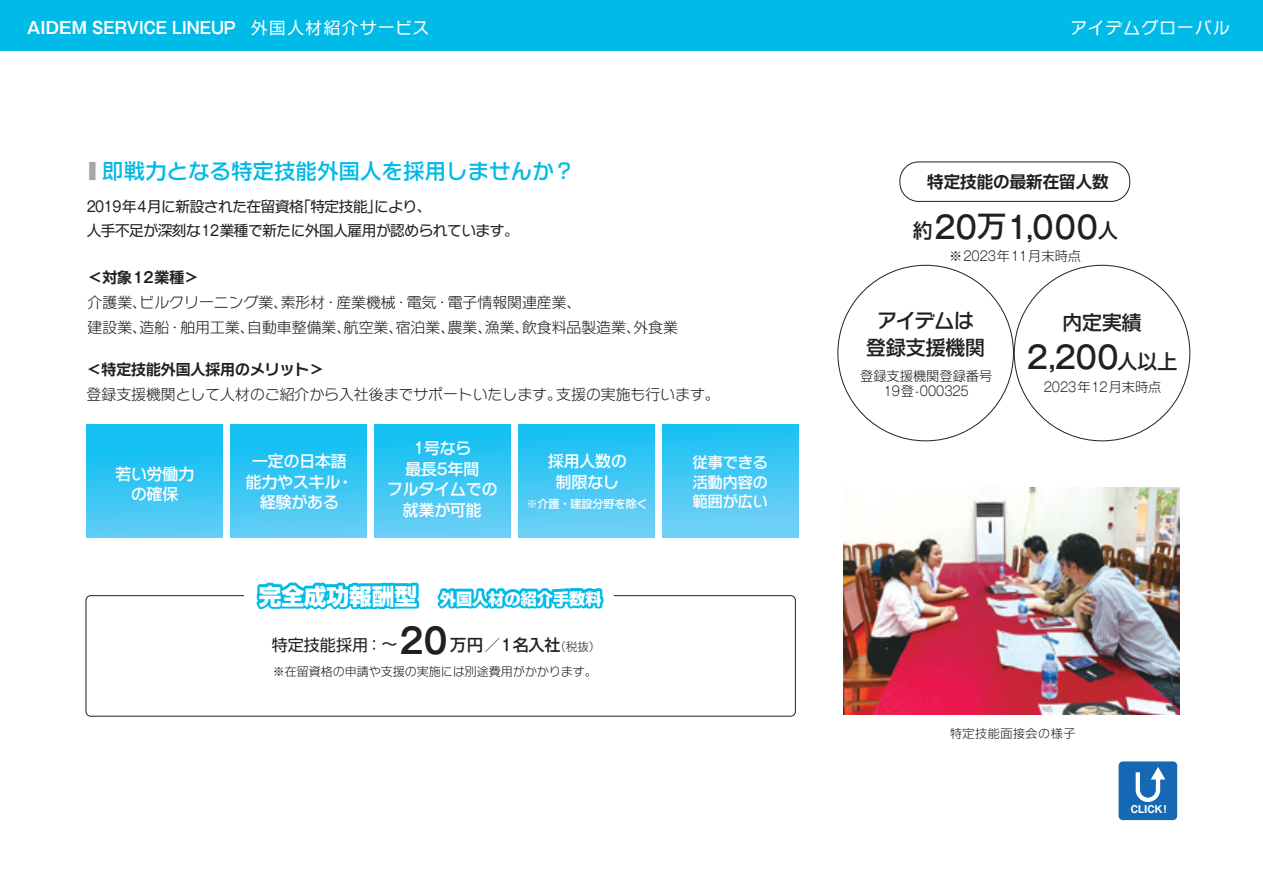
<style>
.page{position:relative;width:1263px;height:893px;background:#fff}
.page>*{position:absolute;margin:0;border:0;box-sizing:border-box;transform-origin:0 0}
.t1{font:500 30.75px "Gothic MB101 Pr 5";letter-spacing:.02em;color:#231f20;scale:.9 1}
.t2{font:500 21px "Shin Go Pr 5";letter-spacing:.025em;color:#00bae8}
.t3{font:500 19.8px "Shin Go Pr 5";color:#231f20}
.t4{font:500 19.8px "Typelabo N Std";letter-spacing:-.03em;color:#231f20}
.t5{font:700 16.5px "Gothic MB101 Pr 5 De";color:#fff}
.t6{font:700 16.5px "Shin Go Pr 5 De";color:#231f20}
.t7{font:16.5px "Typelabo N Std";letter-spacing:.085em;color:#fff}
.t8{font:800 16.2px "Shin Go Pr 5";color:#fff}
.t9{font:16.05px "Shin Go Pr 5";color:#231f20}
.t10{font:500 15.75px/20.4px "Shin Go Pr 5";color:#fff;text-align:center}
.t11{font:500 15.75px/20.4px "Typelabo N Std";color:#fff;text-align:center}
.t12{font:500 15px/19.5px "Shin Go Pr 5";color:#fff}
.t13{font:500 15px "Typelabo N Std";color:#fff}
.t14{font:300 14.85px/24.8px "Shin Go Pr 5";color:#231f20}
.t15{font:300 14.85px "Typelabo N Std";color:#231f20}
.t16{font:700 14.85px "Shin Go Pr 5 De";color:#231f20}
.t17{font:700 14.85px "Gothic MB101 Pr 5 De";color:#231f20}
.t18{font:14.55px/24.6px "Shin Go Pr 5";letter-spacing:-.025em;color:#231f20}
.t19{font:300 13.2px "Gothic MB101 Pr 5";color:#231f20;scale:.9 1}
.t20{font:300 13.2px "Gothic MB101 Pr 5";color:#231f20}
.t21{font:300 13.2px "Shin Go Pr 5";color:#231f20}
.t22{font:300 12px "Shin Go Pr 5";color:#231f20}
.t23{font:300 12px "Shin Go Pr 5";letter-spacing:.05em;color:#231f20}
.t24{font:500 10.95px "Shin Go Pr 5";color:#fff}
.t25{font:700 9.9px "Gothic MB101 Pr 5";color:#fff;scale:.9 1}
.s1{font-family:"Shin Go Pr 5";font-weight:400}
.s2{font-family:"Typelabo N Std";font-weight:400}
.s3{font-family:"Gothic MB101 Pr 5";color:#a9a5a4}
.s4{font-family:"Typelabo N Std"}
.s5{font-family:"Gothic MB101 Pr 5"}
.s6{font-family:"Shin Go Pr 5 De"}
.s7{font-family:"Gothic MB101 Pr 5 De"}
.s8{font-family:"Typelabo N Std De"}
.s9{font-family:"Shin Go Pr 5"}
.s10{font-size:22.65px}
.s11{font-weight:500}
.s12{font-family:"Gothic MB101 Pr 5 De";font-weight:700;font-size:34.65px}
.s13{font-family:"Gothic MB101 Pr 5";font-weight:500}
.s14{font-weight:300;font-size:11.55px}
.s15{font-family:"Shin Go Pr 5";font-size:19.8px}
.s16{font-family:"Shin Go Pr 5";font-size:28.5px}
</style>
<div class="page">
<img style="left:843px;top:488px;width:337px;height:227px">
<div style="left:87px;top:425px;width:136px;height:113px;background:linear-gradient(to bottom,#07bef2,#5ecdf5)"></div>
<div style="left:231px;top:425px;width:136px;height:113px;background:linear-gradient(to bottom,#09bef2,#66cef5)"></div>
<div style="left:374px;top:425px;width:136px;height:113px;background:linear-gradient(to bottom,#0cbff2,#6dcff6)"></div>
<div style="left:518px;top:425px;width:136px;height:113px;background:linear-gradient(to bottom,#11bff2,#73d0f6)"></div>
<div style="left:662px;top:425px;width:136px;height:113px;background:linear-gradient(to bottom,#18c1f2,#76d1f6)"></div>
<div style="left:86px;top:595px;width:710px;height:121px;border:1px solid #231f20;border-radius:5px"></div>
<div style="left:245px;top:586px;width:369px;height:27px;background:#fff"></div>
<svg style="left:256px;top:582px;width:164px;height:28px;background:#21c3eb"></svg>
<svg style="left:437px;top:588px;width:167px;height:21px;background:#22c3eb"></svg>
<div style="left:899px;top:161px;width:231px;height:41px;border:1px solid #231f20;border-radius:19px"></div>
<div style="left:1118px;top:761px;width:59px;height:59px;background:#1768b4;border-radius:4px"></div>
<svg style="left:1136px;top:767px;width:29px;height:35px"></svg>
<div style="left:0;top:0;width:1263px;height:51px;background:#00bae8"></div>
<p class="t5" style="left:26px;top:14px;width:405px">ＡＩＤＥＭ SERVICE LINEUP <span class="s1">外国人材紹介</span><span class="s2">サービス</span></p>
<p class="t7" style="left:1070px;top:15px;width:160px">アイデムグローバル</p>
<h2 class="t2" style="left:89px;top:154px;width:488px"><span class="s3">■</span> 即戦力<span class="s4">となる</span>特定技能外国人<span class="s4">を</span>採用<span class="s4">しませんか</span>？</h2>
<p class="t18" style="left:87px;top:193px;width:433px"><span class="s5">2019</span>年<span class="s5">4</span>月<span class="s4">に</span>新設<span class="s4">された</span>在留資格「特定技能」<span class="s4">により</span>、<br>人手不足<span class="s4">が</span>深刻<span class="s4">な</span><span class="s5">12</span>業種<span class="s4">で</span>新<span class="s4">たに</span>外国人雇用<span class="s4">が</span>認<span class="s4">められています</span>。</p>
<p class="t17" style="left:88px;top:265px;width:113px">＜<span class="s6">対象</span>12<span class="s6">業種</span>＞</p>
<p class="t14" style="left:88px;top:288px;width:592px">介護業、<span class="s4">ビルクリーニング</span>業、素形材・産業機械・電気・電子情報関連産業、<br>建設業、造船・舶用工業、自動車整備業、航空業、宿泊業、農業、漁業、飲食料品製造業、外食業</p>
<p class="t16" style="left:87px;top:357px;width:239px"><span class="s7">＜</span>特定技能外国人採用<span class="s8">のメリット</span><span class="s7">＞</span></p>
<p class="t15" style="left:87px;top:383px;width:634px"><span class="s9">登録支援機関</span>として<span class="s9">人材</span>のご<span class="s9">紹介</span>から<span class="s9">入社後</span>までサポートいたします<span class="s9">。支援</span>の<span class="s9">実施</span>も<span class="s9">行</span>います<span class="s9">。</span></p>
<p class="t10" style="left:115px;top:462px;width:80px">若<span class="s4">い</span>労働力<span class="s4">の</span>確保</p>
<p class="t10" style="left:252px;top:449px;width:96px">一定<span class="s4">の</span>日本語</p>
<p class="t11" style="left:246px;top:470px;width:109px"><span class="s9">能力</span>やスキル<span class="s9">・経験</span>がある</p>
<p class="t11" style="left:413px;top:436px;width:60px"><span class="s5">1</span><span class="s9">号</span>なら</p>
<p class="t10" style="left:405px;top:457px;width:75px">最長<span class="s5">5</span>年間</p>
<p class="t11" style="left:387px;top:477px;width:112px">フルタイムでの</p>
<p class="t10" style="left:403px;top:498px;width:80px">就業<span class="s4">が</span>可能</p>
<p class="t10" style="left:548px;top:450px;width:80px">採用人数<span class="s4">の</span>制限<span class="s4">なし</span></p>
<p class="t13" style="left:693px;top:451px;width:76px"><span class="s9">従事</span>できる</p>
<p class="t12" style="left:693px;top:471px;width:76px">活動内容<span class="s4">の</span>範囲<span class="s4">が</span>広<span class="s4">い</span></p>
<p class="t24" style="left:526px;top:495px;width:123px"><span class="s5">※</span>介護・建設分野<span class="s4">を</span>除<span class="s4">く</span></p>
<p class="t8" style="left:259px;top:585px;width:344px"><span class="s10">完全成功報酬型　</span>外国人材<span class="s4">の</span>紹介手数料</p>
<p class="t9" style="left:272px;top:632px;width:330px">特定技能採用：<span class="s11">～</span><span class="s12">20</span> <span class="s11">万円／</span><span class="s13">1</span><span class="s11">名入社</span><span class="s14">（税抜）</span></p>
<p class="t22" style="left:273px;top:662px;width:326px"><span class="s5">※</span>在留資格<span class="s4">の</span>申請<span class="s4">や</span>支援<span class="s4">の</span>実施<span class="s4">には</span>別途費用<span class="s4">がかかります</span>。</p>
<p class="t6" style="left:927px;top:168px;width:183px">特定技能<span class="s8">の</span>最新在留人数</p>
<h1 class="t1" style="left:913px;top:201px;width:229px"><span class="s15">約</span>20<span class="s16">万</span>1,000<span class="s15">人</span></h1>
<p class="t20" style="left:949px;top:245px;width:133px">※2023<span class="s9">年</span>11<span class="s9">月末時点</span></p>
<h3 class="t4" style="left:877px;top:306px;width:98px">アイデムは</h3>
<h3 class="t3" style="left:866px;top:331px;width:120px">登録支援機関</h3>
<p class="t21" style="left:860px;top:365px;width:134px">登録支援機関登録番号</p>
<p class="t19" style="left:884px;top:380px;width:96px">19<span class="s9">登</span>-000325</p>
<h3 class="t3" style="left:1062px;top:306px;width:81px">内定実績</h3>
<h1 class="t1" style="left:1027px;top:332px;width:168px">2,200<span class="s15">人以上</span></h1>
<p class="t19" style="left:1044px;top:376px;width:132px">2023<span class="s9">年</span>12<span class="s9">月末時点</span></p>
<p class="t23" style="left:950px;top:723px;width:127px">特定技能面接会<span class="s4">の</span>様子</p>
<p class="t25" style="left:1131px;top:801px;width:45px">CLICK<span class="s9">！</span></p>
</div>
